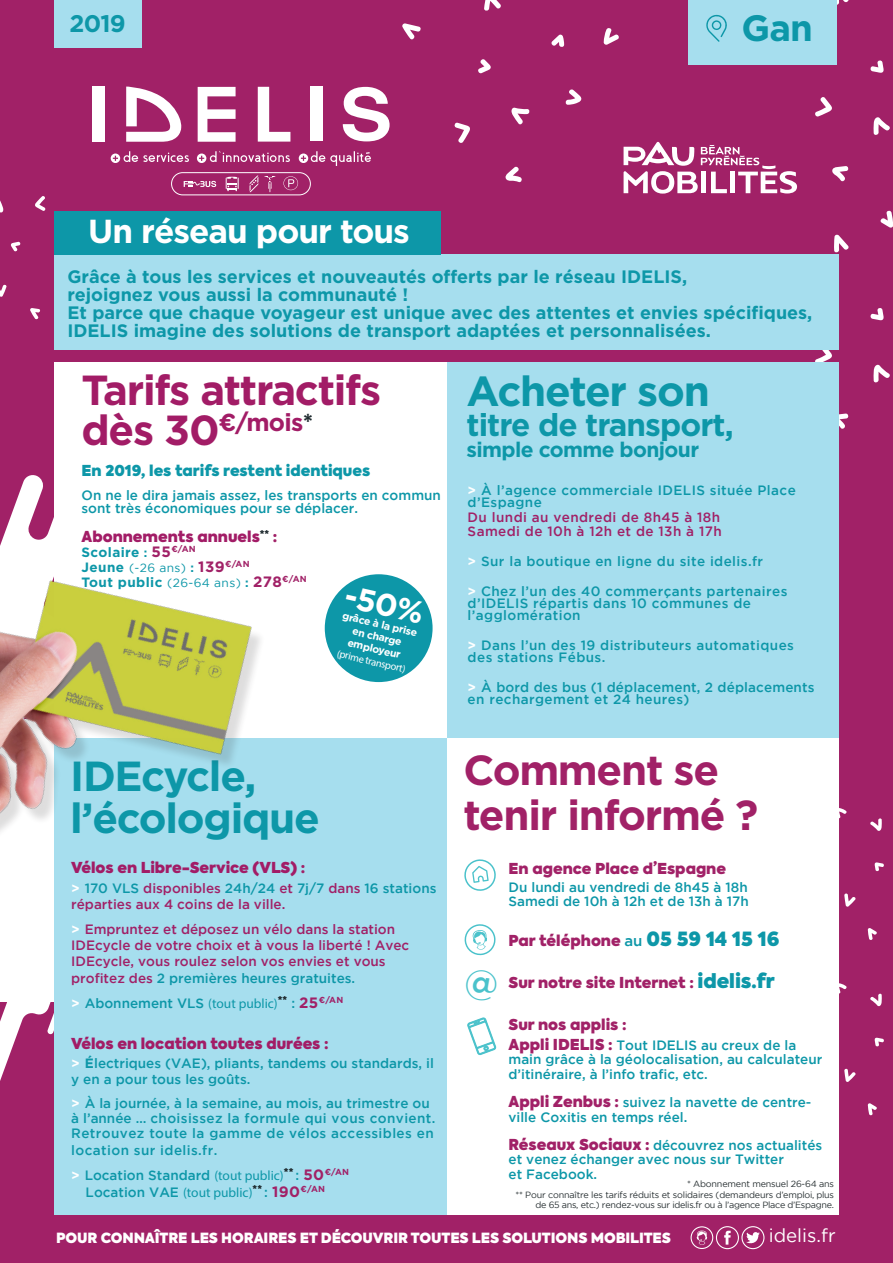
<style>
.page{position:relative;width:893px;height:1263px;background:#a12167}
.page>*{position:absolute;margin:0;border:0;box-sizing:border-box;transform-origin:0 0}
.t1{font:700 42px "Gotham";letter-spacing:-.03em;color:#0d97a8}
.t2{font:700 42px "Gotham";letter-spacing:-.03em;color:#a21c66}
.t3{font:700 42px "Gotham";letter-spacing:-.03em;color:#a12167}
.t4{font:700 36.6px "Gotham";color:#0d97a8}
.t5{font:500 34.5px "Gotham";color:#4ac2cb}
.t6{font:700 33.3px "Gotham";letter-spacing:-.03em;color:#fff}
.t7{font:700 31.5px "Gotham";letter-spacing:-.03em;color:#0d97a8}
.t8{font:700 31.5px "Gotham";color:#fff}
.t9{font:700 24px "Gotham";color:#0d97a8}
.t10{font:700 21px "Gotham";letter-spacing:-.03em;color:#0d97a8}
.t11{font:18.75px "Gotham";color:#fff}
.t12{font:700 18px/18px "Gotham";color:#0d97a8}
.t13{font:800 15px "Axiforma";color:#a12167}
.t14{font:800 15px "Axiforma";color:#a21c66}
.t15{font:800 15px "Axiforma";color:#0d97a8}
.t16{font:800 13.95px "Axiforma";letter-spacing:-.01em;color:#fff}
.t17{font:500 13.5px/14.4px "Gotham";color:#0d97a8}
.t18{font:500 13.5px/12px "Gotham";letter-spacing:.03em;color:#0d97a8}
.t19{font:500 13.5px/16.2px "Gotham";color:#a12167}
.t20{font:500 13.5px "Gotham";letter-spacing:.03em;color:#a12167}
.t21{font:700 13.5px "Gotham";letter-spacing:.03em;color:#0d97a8}
.t22{font:12px "Gotham";color:#0d97a8}
.t23{font:700 10.5px "Gotham";color:#fff}
.t24{font:10.5px "Myriad Pro";color:#fff}
.t25{font:9px/10.5px "Gotham";letter-spacing:-.02em;color:#293133;text-align:right}
.s1{color:#a12167}
.s2{font-size:12px}
.s3{font-size:15px;color:#a12167}
.s4{font-weight:700;font-size:13.5px}
.s5{font-weight:700}
.s6{font-weight:700;font-size:15px;color:#a12167}
.s7{font-weight:400;font-size:12px}
.s8{font-weight:700;color:#fff}
.s9{color:#0d97a8}
.s10{font-family:"Myriad Pro";font-weight:400}
.s11{font-family:"Gotham";font-weight:500;color:#0d97a8}
.s12{font-size:19.5px;color:#0d97a8}
.s13{font-family:"Axiforma";font-weight:800;font-size:15px;color:#a12167}
</style>
<div class="page">
<svg style="left:0;top:86px;width:93px;height:234px"></svg>
<svg style="left:0;top:1005px;width:54px;height:76px"></svg>
<svg style="left:815px;top:0;width:78px;height:429px"></svg>
<svg style="left:839px;top:808px;width:45px;height:308px"></svg>
<div style="left:54px;top:0;width:87px;height:48px;background:#a6deee"></div>
<svg style="left:258px;top:0;width:568px;height:183px"></svg>
<div style="left:54px;top:254px;width:785px;height:96px;background:#a6deee"></div>
<div style="left:54px;top:211px;width:387px;height:43px;background:#0d97a8"></div>
<svg style="left:624px;top:142px;width:173px;height:52px"></svg>
<svg style="left:691px;top:1226px;width:73px;height:23px"></svg>
<div style="left:446px;top:362px;width:393px;height:376px;background:#a6deee"></div>
<div style="left:446px;top:738px;width:393px;height:476px;background:#fff"></div>
<svg style="left:467px;top:1017px;width:29px;height:38px"></svg>
<svg style="left:464px;top:859px;width:32px;height:32px"></svg>
<svg style="left:464px;top:924px;width:32px;height:32px"></svg>
<div style="left:688px;top:0;width:149px;height:64px;background:#a6deee"></div>
<svg style="left:706px;top:14px;width:21px;height:28px"></svg>
<div style="left:171px;top:172px;width:140px;height:23px;border:1px solid #fff;border-radius:11px"></div>
<div style="left:92px;top:87px;width:13px;height:55px;background:#fff"></div>
<svg style="left:198px;top:87px;width:38px;height:55px"></svg>
<svg style="left:258px;top:87px;width:32px;height:55px"></svg>
<div style="left:310px;top:87px;width:13px;height:54px;background:#fff"></div>
<svg style="left:343px;top:87px;width:47px;height:54px"></svg>
<svg style="left:126px;top:87px;width:55px;height:55px"></svg>
<svg style="left:111px;top:151px;width:78px;height:12px"></svg>
<svg style="left:197px;top:151px;width:93px;height:12px"></svg>
<svg style="left:299px;top:151px;width:72px;height:15px"></svg>
<svg style="left:264px;top:176px;width:11px;height:16px"></svg>
<svg style="left:283px;top:176px;width:15px;height:14px"></svg>
<svg style="left:250px;top:175px;width:8px;height:17px"></svg>
<svg style="left:184px;top:181px;width:32px;height:6px"></svg>
<svg style="left:226px;top:177px;width:13px;height:14px"></svg>
<div style="left:54px;top:738px;width:392px;height:476px;background:#a6deee"></div>
<div style="left:54px;top:362px;width:392px;height:376px;background:#fff"></div>
<div style="left:325px;top:574px;width:108px;height:108px;background:#0d97a8;border-radius:50%"></div>
<img style="left:0;top:475px;width:260px;height:530px">
<p class="t9" style="left:70px;top:10px;width:58px">2019</p>
<p class="t4" style="left:742px;top:7px;width:73px">Gan</p>
<p class="t6" style="left:88px;top:212px;width:323px">Un réseau pour tous</p>
<p class="t12" style="left:67px;top:267px;width:621px">Grâce à tous les services et nouveautés offerts par le réseau IDELIS,</p>
<p class="t12" style="left:67px;top:285px;width:342px">rejoignez vous aussi la communauté !</p>
<p class="t12" style="left:67px;top:303px;width:746px">Et parce que chaque voyageur est unique avec des attentes et envies spécifiques,<br>IDELIS imagine des solutions de transport adaptées et personnalisées.</p>
<p class="t2" style="left:82px;top:366px;width:301px">Tarifs attractifs</p>
<p class="t2" style="left:82px;top:406px;width:233px">dès 30<sup>€</sup><sup>/mois</sup><sup>*</sup></p>
<p class="t15" style="left:82px;top:460px;width:290px">En 2019, les tarifs restent identiques</p>
<p class="t17" style="left:82px;top:487px;width:361px">On ne le dira jamais assez, les transports en commun</p>
<p class="t17" style="left:82px;top:501px;width:278px">sont très économiques pour se déplacer.</p>
<p class="t14" style="left:82px;top:525px;width:197px">Abonnements annuels<sup>**</sup> <span class="s1">:</span></p>
<p class="t21" style="left:82px;top:544px;width:116px">Scolaire <span class="s2">:</span> <span class="s3">55</span><sup>€</sup><sup>/AN</sup></p>
<p class="t22" style="left:82px;top:561px;width:170px"><span class="s4">Jeune</span> (-26 ans) <span class="s5">:</span> <span class="s6">139</span><sup>€</sup><sup>/AN</sup></p>
<p class="t21" style="left:82px;top:574px;width:227px">Tout public <span class="s7">(26-64 ans)</span> <span class="s2">:</span> <span class="s3">278</span><sup>€</sup><sup>/AN</sup></p>
<p class="t23" style="left:344px;top:609px;width:78px;rotate:13deg">grâce à la prise</p>
<p class="t8" style="left:350px;top:578px;width:81px;rotate:13deg">-50%</p>
<p class="t23" style="left:354px;top:625px;width:52px;rotate:13deg">en charge</p>
<p class="t23" style="left:349px;top:636px;width:56px;rotate:13deg">employeur</p>
<p class="t24" style="left:339px;top:647px;width:71px;rotate:13deg">(prime transport)</p>
<p class="t1" style="left:70px;top:752px;width:188px">IDEcycle,</p>
<p class="t1" style="left:70px;top:794px;width:251px">l’écologique</p>
<p class="t14" style="left:71px;top:857px;width:236px">Vélos en Libre-Service (VLS) <span class="s1">:</span></p>
<p class="t19" style="left:71px;top:879px;width:367px"><span class="s8">&gt;</span> <span class="s9">170 VLS</span> disponibles <span class="s9">24h/24</span> et <span class="s9">7j/7</span> dans <span class="s9">16 stations </span>réparties aux 4 coins de la ville.</p>
<p class="t19" style="left:71px;top:921px;width:340px"><span class="s8">&gt;</span> Empruntez et déposez un vélo dans la station IDEcycle de votre choix et à vous la liberté ! Avec IDEcycle, vous roulez selon vos envies et vous profitez des <span class="s9">2 premières heures gratuites.</span></p>
<p class="t17" style="left:71px;top:996px;width:274px"><span class="s8">&gt;</span> Abonnement VLS <span class="s10">(tout public)</span><sup>**</sup> : <span class="s6">25</span><sup>€</sup><sup>/AN</sup></p>
<p class="t14" style="left:71px;top:1032px;width:259px">Vélos en location toutes durées <span class="s1">:</span></p>
<p class="t17" style="left:71px;top:1055px;width:364px;line-height:16.2px"><span class="s8">&gt;</span> <span class="s5">É</span>lectriques (VAE), pliants, tandems ou standards, il y en a pour tous les goûts.</p>
<p class="t18" style="left:71px;top:1095px;width:366px;line-height:15.5px"><span class="s8">&gt;</span> À la journée, à la semaine, au mois, au trimestre ou à l’année … choisissez la formule qui vous convient.<br>Retrouvez toute la gamme de vélos accessibles en location sur idelis.fr.</p>
<p class="t17" style="left:71px;top:1168px;width:279px"><span class="s8">&gt;</span> Location Standard <span class="s10">(tout public)</span><sup>**</sup> : <span class="s6">50</span><sup>€</sup><sup>/AN</sup></p>
<p class="t17" style="left:86px;top:1184px;width:241px">Location VAE <span class="s10">(tout public)</span><sup>**</sup> : <span class="s6">190</span><sup>€</sup><sup>/AN</sup></p>
<p class="t1" style="left:467px;top:367px;width:245px">Acheter son</p>
<p class="t7" style="left:467px;top:406px;width:269px">titre de transport,</p>
<p class="t10" style="left:467px;top:437px;width:234px">simple comme bonjour</p>
<p class="t18" style="left:468px;top:484px;width:330px"><span class="s8">&gt;</span> À l’agence commerciale IDELIS située Place d’Espagne</p>
<p class="t20" style="left:468px;top:509px;width:254px">Du lundi au vendredi de 8h45 à 18h</p>
<p class="t20" style="left:468px;top:523px;width:256px">Samedi de 10h à 12h et de 13h à 17h</p>
<p class="t18" style="left:468px;top:554px;width:297px"><span class="s8">&gt;</span> Sur la boutique en ligne du site idelis.fr</p>
<p class="t18" style="left:468px;top:584px;width:321px"><span class="s8">&gt;</span> Chez l’un des 40 commerçants partenaires d’IDELIS répartis dans 10 communes de l’agglomération</p>
<p class="t18" style="left:468px;top:638px;width:328px"><span class="s8">&gt;</span> Dans l’un des 19 distributeurs automatiques des stations Fébus.</p>
<p class="t17" style="left:468px;top:680px;width:348px;line-height:12px"><span class="s8">&gt;</span> À bord des bus (1 déplacement, 2 déplacements en rechargement et 24 heures)</p>
<p class="t3" style="left:463px;top:746px;width:257px">Comment se</p>
<p class="t3" style="left:463px;top:790px;width:296px">tenir informé ?</p>
<p class="t13" style="left:509px;top:858px;width:219px">En agence Place d’Espagne</p>
<p class="t17" style="left:509px;top:880px;width:242px;line-height:13.5px">Du lundi au vendredi de 8h45 à 18h<br>Samedi de 10h à 12h et de 13h à 17h</p>
<p class="t13" style="left:509px;top:930px;width:272px">Par téléphone <span class="s11">au</span> <span class="s12">05 59 14 15 16</span></p>
<p class="t13" style="left:509px;top:972px;width:268px">Sur notre site Internet : <span class="s12">idelis.fr</span></p>
<p class="t13" style="left:509px;top:1014px;width:120px">Sur nos applis :</p>
<p class="t17" style="left:509px;top:1037px;width:315px"><span class="s13">Appli IDELIS :</span> Tout IDELIS au creux de la main grâce à la géolocalisation, au calculateur d’itinéraire, à l’info trafic, etc.</p>
<p class="t17" style="left:509px;top:1095px;width:304px"><span class="s13">Appli Zenbus :</span> suivez la navette de centre&shy;ville Coxitis en temps réel.</p>
<p class="t17" style="left:509px;top:1138px;width:315px"><span class="s13">Réseaux Sociaux :</span> découvrez nos actualités</p>
<p class="t17" style="left:509px;top:1152px;width:277px">et venez échanger avec nous sur Twitter</p>
<p class="t17" style="left:509px;top:1166px;width:90px">et Facebook.</p>
<p class="t5" style="left:464px;top:963px;width:35px">@</p>
<p class="t25" style="left:687px;top:1178px;width:148px">* Abonnement mensuel 26-64 ans</p>
<p class="t25" style="left:515px;top:1189px;width:320px">** Pour connaître les tarifs réduits et solidaires (demandeurs d’emploi, plus de 65 ans, etc.) rendez-vous sur idelis.fr ou à l’agence Place d’Espagne.</p>
<p class="t16" style="left:56px;top:1228px;width:616px">POUR CONNAÎTRE LES HORAIRES ET DÉCOUVRIR TOUTES LES SOLUTIONS MOBILITES</p>
<p class="t11" style="left:769px;top:1225px;width:68px">idelis.fr</p>
</div>
